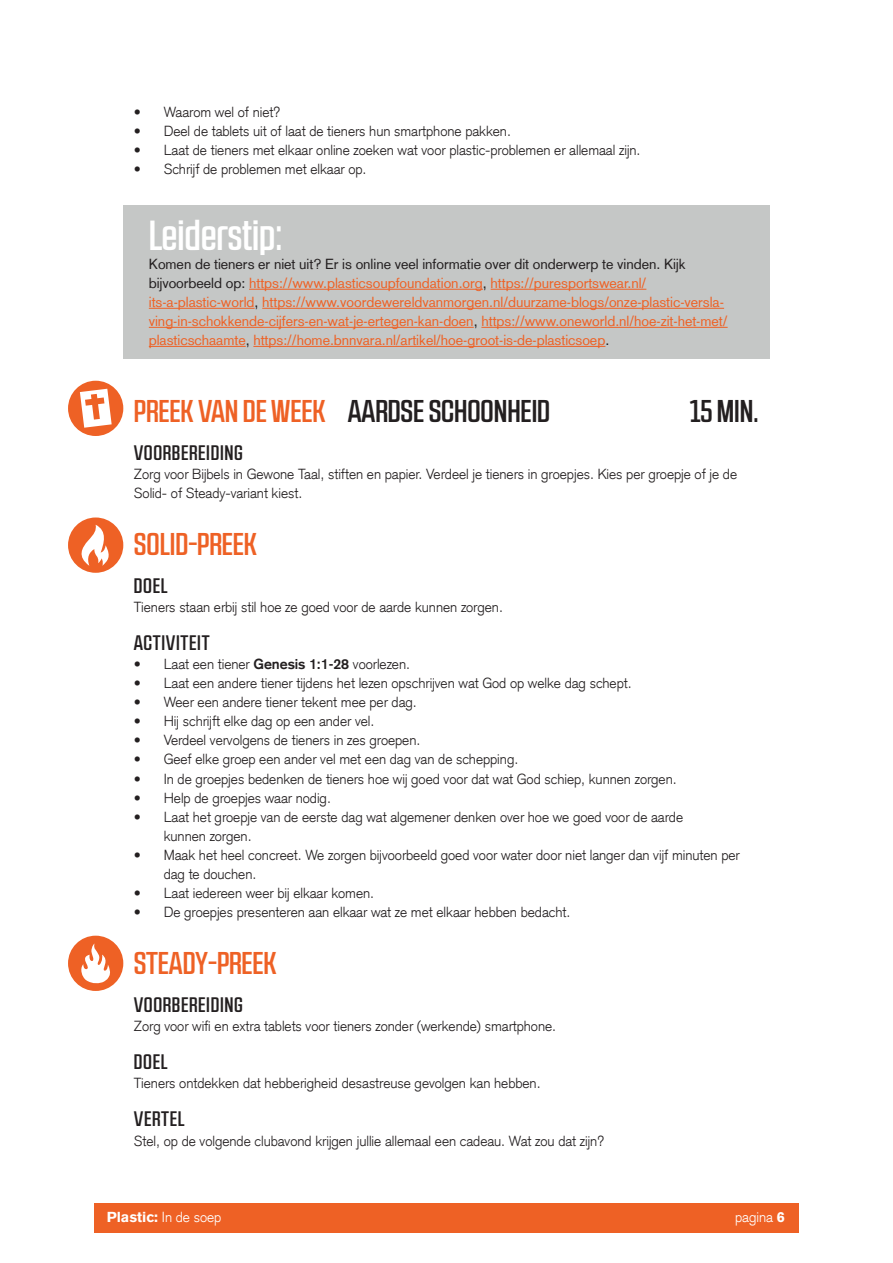
<style>
.page{position:relative;width:893px;height:1263px;background:#fff}
.page>*{position:absolute;margin:0;border:0;box-sizing:border-box;transform-origin:0 0}
.LEIDERSTIP{font:500 42px "RB No 2.1 a";color:#fff}
.onderdeel_kop{font:500 31.5px "RB No 2.1 a";color:#231f20}
.onderdeel_kop-2{font:500 31.5px "RB No 2.1 a";color:#ee6125}
.tussenkop{font:500 21px "RB No 2.1 a";letter-spacing:.03em;color:#231f20}
.broodtekst{font:300 14.25px/19px "Basic Commercial LT Com";letter-spacing:-.005em;color:#231f20}
.LEIDERSTIP_tekst{font:14.25px/19px "Basic Commercial LT Com";letter-spacing:-.005em;color:#ee6125}
.LEIDERSTIP_tekst-2{font:14.25px "Basic Commercial LT Com";letter-spacing:-.005em;color:#231f20}
.t1{font:900 14.25px "Basic Commercial LT Com";letter-spacing:-.005em;color:#fff}
.t2{font:300 14.25px "Basic Commercial LT Com";letter-spacing:-.005em;color:#fff}
.s1{color:#231f20}
.s2{color:#ee6125}
.s3{font-weight:700}
.s4{font-weight:300}
.s5{font-weight:900}
</style>
<div class="page">
<div style="left:94px;top:1203px;width:705px;height:30px;background:#ee6125"></div>
<div style="left:123px;top:206px;width:647px;height:63px;background:#c5c7c6"></div>
<div style="left:123px;top:267px;width:647px;height:92px;background:#c5c7c6"></div>
<hr style="left:249px;top:289px;width:234px;height:1px;background:#ee6125">
<hr style="left:491px;top:289px;width:155px;height:1px;background:#ee6125">
<hr style="left:149px;top:308px;width:106px;height:1px;background:#ee6125">
<hr style="left:262px;top:308px;width:462px;height:1px;background:#ee6125">
<hr style="left:149px;top:327px;width:325px;height:1px;background:#ee6125">
<hr style="left:481px;top:327px;width:247px;height:1px;background:#ee6125">
<hr style="left:149px;top:346px;width:97px;height:1px;background:#ee6125">
<hr style="left:253px;top:346px;width:352px;height:1px;background:#ee6125">
<div style="left:68px;top:381px;width:55px;height:55px;background:#ee6125;border-radius:50%"></div>
<svg style="left:80px;top:389px;width:32px;height:39px"></svg>
<div style="left:68px;top:517px;width:55px;height:56px;background:#ee6125;border-radius:50%"></div>
<svg style="left:77px;top:525px;width:32px;height:41px"></svg>
<div style="left:68px;top:936px;width:55px;height:55px;background:#ee6125;border-radius:50%"></div>
<svg style="left:81px;top:943px;width:29px;height:41px"></svg>
<p class="broodtekst" style="left:134px;top:102px;width:148px">• Waarom wel of niet?</p>
<p class="broodtekst" style="left:134px;top:121px;width:379px">• Deel de tablets uit of laat de tieners hun smartphone pakken.</p>
<p class="broodtekst" style="left:134px;top:140px;width:508px">• Laat de tieners met elkaar online zoeken wat voor plastic-problemen er allemaal zijn.</p>
<p class="broodtekst" style="left:134px;top:159px;width:234px">• Schrijf de problemen met elkaar op.</p>
<p class="LEIDERSTIP" style="left:149px;top:211px;width:135px">Leiderstip:</p>
<p class="LEIDERSTIP_tekst-2" style="left:149px;top:256px;width:538px">Komen de tieners er niet uit? Er is online veel informatie over dit onderwerp te vinden. Kijk</p>
<p class="LEIDERSTIP_tekst" style="left:149px;top:274px;width:580px"><span class="s1">bijvoorbeeld op:</span> https://www.plasticsoupfoundation.org<span class="s1">,</span> https://puresportswear.nl/ its-a-plastic-world<span class="s1">,</span> https://www.voordewereldvanmorgen.nl/duurzame-blogs/onze-plastic-versla&shy;ving-in-schokkende-cijfers-en-wat-je-ertegen-kan-doen<span class="s1">,</span> https://www.oneworld.nl/hoe-zit-het-met/ plasticschaamte<span class="s1">,</span> https://home.bnnvara.nl/artikel/hoe-groot-is-de-plasticsoep<span class="s1">.</span></p>
<p class="onderdeel_kop" style="left:134px;top:392px;width:418px"><span class="s2">PREEK VAN DE WEEK</span> AARDSE SCHOONHEID</p>
<p class="onderdeel_kop" style="left:690px;top:392px;width:70px">15 MIN.</p>
<p class="tussenkop" style="left:134px;top:440px;width:110px">VOORBEREIDING</p>
<p class="broodtekst" style="left:134px;top:464px;width:605px">Zorg voor Bijbels in Gewone Taal, stiften en papier. Verdeel je tieners in groepjes. Kies per groepje of je de<br>Solid- of Steady-variant kiest.</p>
<p class="onderdeel_kop-2" style="left:134px;top:526px;width:125px">SOLID-PREEK</p>
<p class="tussenkop" style="left:134px;top:574px;width:35px">DOEL</p>
<p class="broodtekst" style="left:134px;top:598px;width:370px">Tieners staan erbij stil hoe ze goed voor de aarde kunnen zorgen.</p>
<p class="tussenkop" style="left:134px;top:631px;width:77px">ACTIVITEIT</p>
<p class="broodtekst" style="left:134px;top:655px;width:278px">• Laat een tiener <span class="s3">Genesis 1:1-28</span> voorlezen.</p>
<p class="broodtekst" style="left:134px;top:674px;width:499px">• Laat een andere tiener tijdens het lezen opschrijven wat God op welke dag schept.</p>
<p class="broodtekst" style="left:134px;top:693px;width:284px">• Weer een andere tiener tekent mee per dag.</p>
<p class="broodtekst" style="left:134px;top:712px;width:242px">• Hij schrijft elke dag op een ander vel.</p>
<p class="broodtekst" style="left:134px;top:731px;width:288px">• Verdeel vervolgens de tieners in zes groepen.</p>
<p class="broodtekst" style="left:134px;top:750px;width:386px">• Geef elke groep een ander vel met een dag van de schepping.</p>
<p class="broodtekst" style="left:134px;top:769px;width:544px">• In de groepjes bedenken de tieners hoe wij goed voor dat wat God schiep, kunnen zorgen.</p>
<p class="broodtekst" style="left:134px;top:788px;width:199px">• Help de groepjes waar nodig.</p>
<p class="broodtekst" style="left:164px;top:807px;width:521px;text-indent:-30px">• Laat het groepje van de eerste dag wat algemener denken over hoe we goed voor de aarde kunnen zorgen.</p>
<p class="broodtekst" style="left:164px;top:845px;width:578px;text-indent:-30px">• Maak het heel concreet. We zorgen bijvoorbeeld goed voor water door niet langer dan vijf minuten per dag te douchen.</p>
<p class="broodtekst" style="left:134px;top:883px;width:242px">• Laat iedereen weer bij elkaar komen.</p>
<p class="broodtekst" style="left:134px;top:902px;width:438px">• De groepjes presenteren aan elkaar wat ze met elkaar hebben bedacht.</p>
<p class="onderdeel_kop-2" style="left:134px;top:945px;width:144px">STEADY-PREEK</p>
<p class="tussenkop" style="left:134px;top:993px;width:110px">VOORBEREIDING</p>
<p class="broodtekst" style="left:134px;top:1017px;width:424px">Zorg voor wifi en extra tablets voor tieners zonder (werkende) smartphone.</p>
<p class="tussenkop" style="left:134px;top:1050px;width:35px">DOEL</p>
<p class="broodtekst" style="left:134px;top:1074px;width:408px">Tieners ontdekken dat hebberigheid desastreuse gevolgen kan hebben.</p>
<p class="tussenkop" style="left:134px;top:1107px;width:52px">VERTEL</p>
<p class="broodtekst" style="left:134px;top:1131px;width:472px">Stel, op de volgende clubavond krijgen jullie allemaal een cadeau. Wat zou dat zijn?</p>
<p class="t1" style="left:107px;top:1208px;width:116px">Plastic: <span class="s4">In de soep</span></p>
<p class="t2" style="left:735px;top:1208px;width:51px">pagina <span class="s5">6</span></p>
</div>
